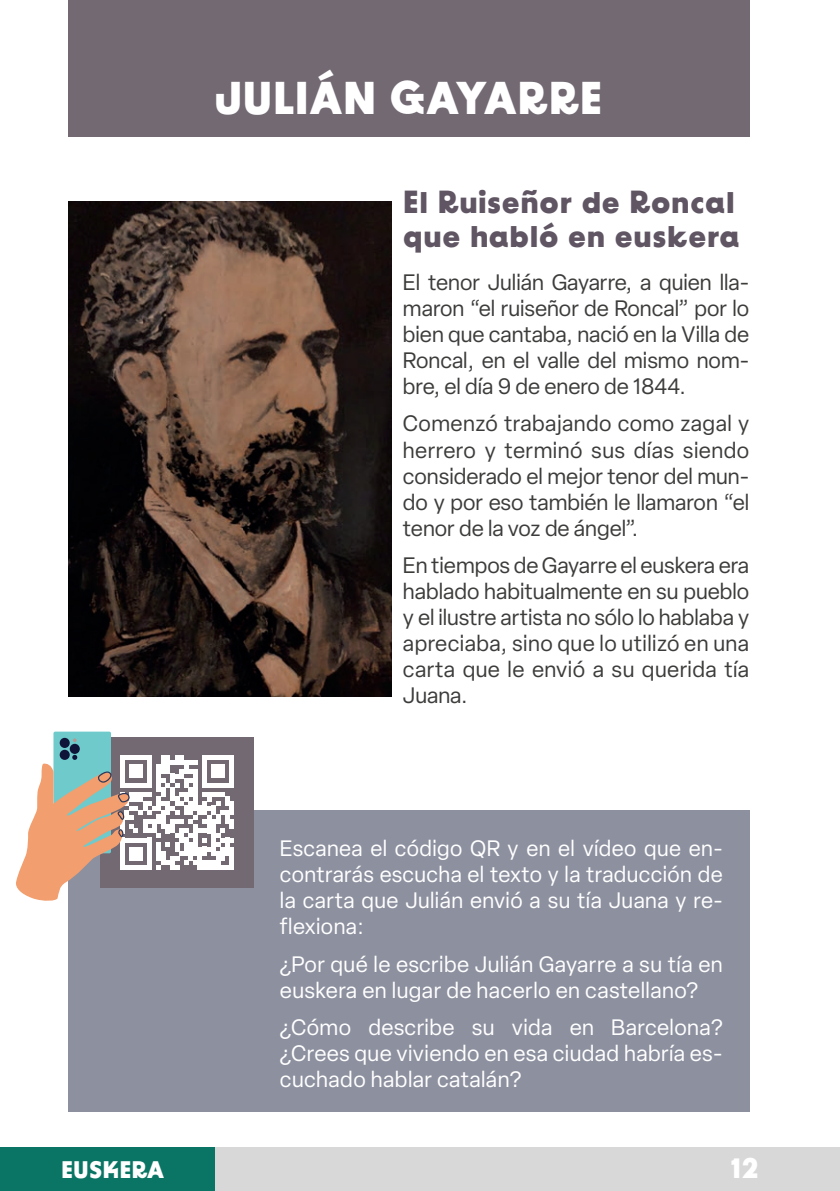
<style>
.page{position:relative;width:840px;height:1191px;background:#fff}
.page>*{position:absolute;margin:0;border:0;box-sizing:border-box;transform-origin:0 0}
.t1{font:700 46px "BD Supper";color:#fff}
.t2{font:700 32px/34px "BD Supper";color:#605563}
.t3{font:700 28px "BD Supper";color:#fff}
.t4{font:700 24px "BD Supper";color:#fff}
.t5{font:22px/26px "Elza";color:#3c3c3b;text-align:justify}
.t6{font:22px/26px "Elza";letter-spacing:.02em;color:#fff;text-align:justify}
</style>
<div class="page">
<div style="left:0;top:1147px;width:839px;height:44px;background:#d8d8d8"></div>
<div style="left:68px;top:0;width:680px;height:136px;background:#726973"></div>
<div style="left:0;top:1147px;width:214px;height:44px;background:#0a7564"></div>
<img style="left:68px;top:201px;width:323px;height:495px">
<div style="left:68px;top:810px;width:680px;height:301px;background:#8d909f"></div>
<div style="left:100px;top:737px;width:154px;height:150px;background:#726973"></div>
<div style="left:53px;top:731px;width:58px;height:122px;background:#6fcacc;border-radius:2px"></div>
<svg style="left:73px;top:738px;width:4px;height:4px"></svg>
<div style="left:60px;top:738px;width:10px;height:10px;background:#0f1539;border-radius:50%"></div>
<div style="left:60px;top:749px;width:10px;height:11px;background:#0f1539;border-radius:50%"></div>
<div style="left:70px;top:744px;width:10px;height:10px;background:#0f1539;border-radius:50%"></div>
<svg style="left:16px;top:755px;width:218px;height:146px"></svg>
<h1 class="t1" style="left:214px;top:69px;width:390px">JULIÁN GAYARRE</h1>
<h2 class="t2" style="left:403px;top:185px;width:338px">El Ruiseñor de Roncal que habló en euskera</h2>
<p class="t5" style="left:403px;top:269px;width:347px">El tenor Julián Gayarre, a quien lla&shy;maron “el ruiseñor de Roncal” por lo bien que cantaba, nació en la Villa de Roncal, en el valle del mismo nom&shy;bre, el día 9 de enero de 1844.</p>
<p class="t5" style="left:403px;top:411px;width:347px">Comenzó trabajando como zagal y herrero y terminó sus días siendo considerado el mejor tenor del mun&shy;do y por eso también le llamaron “el tenor de la voz de ángel”.</p>
<p class="t5" style="left:403px;top:552px;width:347px">En tiempos de Gayarre el euskera era hablado habitualmente en su pueblo y el ilustre artista no sólo lo hablaba y apreciaba, sino que lo utilizó en una carta que le envió a su querida tía Juana.</p>
<p class="t4" style="left:61px;top:1154px;width:105px">EUSKERA</p>
<p class="t6" style="left:280px;top:835px;width:444px">Escanea el código QR y en el vídeo que en&shy;contrarás escucha el texto y la traducción de la carta que Julián envió a su tía Juana y re&shy;flexiona:</p>
<p class="t6" style="left:280px;top:950px;width:444px">¿Por qué le escribe Julián Gayarre a su tía en euskera en lugar de hacerlo en castellano?</p>
<p class="t6" style="left:280px;top:1014px;width:444px">¿Cómo describe su vida en Barcelona? ¿Crees que viviendo en esa ciudad habría es&shy;cuchado hablar catalán?</p>
<p class="t3" style="left:729px;top:1150px;width:30px">12</p>
</div>
